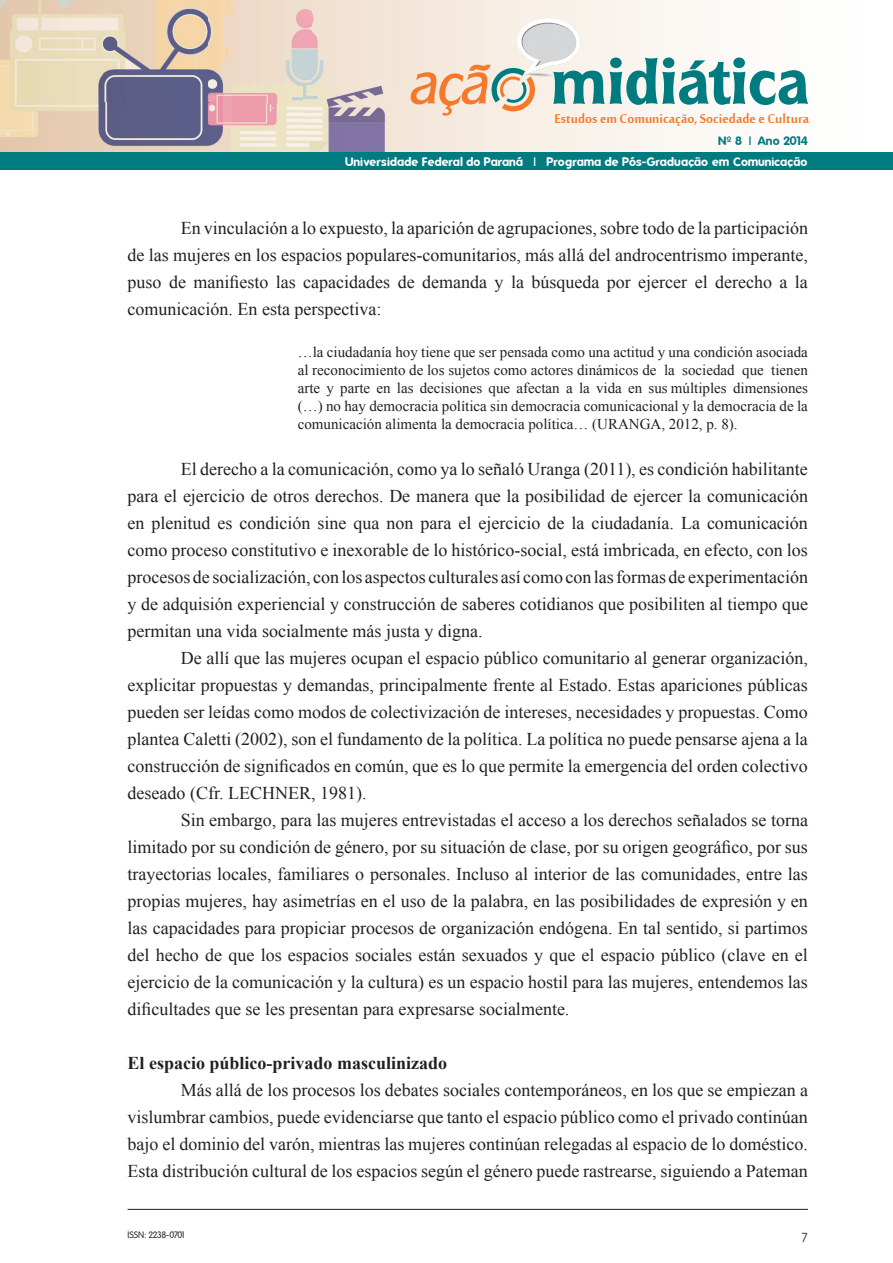
<style>
.page{position:relative;width:893px;height:1263px;background:#fff}
.page>*{position:absolute;margin:0;border:0;box-sizing:border-box;transform-origin:0 0}
.t1{font:19.5px "Mool Boran";color:#f4792a}
.t2{font:18px/27px "Times New Roman";color:#231f20;text-align:justify}
.t3{font:700 18px "Times New Roman";color:#231f20}
.t4{font:15px/18px "Times New Roman";color:#231f20;text-align:justify}
.t5{font:12.75px "Folks";color:#4b4c4d}
.t6{font:700 12px "Folks";letter-spacing:.01em;color:#fff}
.t7{font:700 12px "Folks";color:#007b80}
.t8{font:9px "Folks";letter-spacing:-.065em;color:#231f20}
</style>
<div class="page">
<svg style="left:520px;top:0;width:373px;height:153px"></svg>
<img style="left:0;top:0;width:520px;height:153px">
<img style="left:304px;top:86px;width:107px;height:67px">
<svg style="left:410px;top:18px;width:398px;height:98px"></svg>
<div style="left:0;top:153px;width:893px;height:17px;background:#007b80"></div>
<hr style="left:128px;top:1209px;width:680px;height:1px;background:#231f20">
<p class="t1" style="left:554px;top:105px;width:256px">Estudos em Comunicação, Sociedade e Cultura</p>
<p class="t6" style="left:345px;top:155px;width:464px">Universidade Federal do Paraná | Programa de Pós-Graduação em Comunicação</p>
<p class="t7" style="left:718px;top:133px;width:91px">Nº 8 | Ano 2014</p>
<p class="t2" style="left:128px;top:214px;width:682px;text-indent:53px">En vinculación a lo expuesto, la aparición de agrupaciones, sobre todo de la participación de las mujeres en los espacios populares-comunitarios, más allá del androcentrismo imperante, puso de manifiesto las capacidades de demanda y la búsqueda por ejercer el derecho a la comunicación. En esta perspectiva:</p>
<p class="t4" style="left:298px;top:342px;width:512px">…la ciudadanía hoy tiene que ser pensada como una actitud y una condición asociada al reconocimiento de los sujetos como actores dinámicos de la sociedad que tienen arte y parte en las decisiones que afectan a la vida en sus múltiples dimensiones (…) no hay democracia política sin democracia comunicacional y la democracia de la comunicación alimenta la democracia política… (URANGA, 2012, p. 8).</p>
<p class="t2" style="left:128px;top:455px;width:682px;text-indent:53px">El derecho a la comunicación, como ya lo señaló Uranga (2011), es condición habilitante para el ejercicio de otros derechos. De manera que la posibilidad de ejercer la comunicación en plenitud es condición sine qua non para el ejercicio de la ciudadanía. La comunicación como proceso constitutivo e inexorable de lo histórico-social, está imbricada, en efecto, con los procesos de socialización, con los aspectos culturales así como con las formas de experimentación y de adquisión experiencial y construcción de saberes cotidianos que posibiliten al tiempo que permitan una vida socialmente más justa y digna.</p>
<p class="t2" style="left:128px;top:644px;width:682px;text-indent:53px">De allí que las mujeres ocupan el espacio público comunitario al generar organización, explicitar propuestas y demandas, principalmente frente al Estado. Estas apariciones públicas pueden ser leídas como modos de colectivización de intereses, necesidades y propuestas. Como plantea Caletti (2002), son el fundamento de la política. La política no puede pensarse ajena a la construcción de significados en común, que es lo que permite la emergencia del orden colectivo deseado (Cfr. LECHNER, 1981).</p>
<p class="t2" style="left:128px;top:806px;width:682px;text-indent:53px">Sin embargo, para las mujeres entrevistadas el acceso a los derechos señalados se torna limitado por su condición de género, por su situación de clase, por su origen geográfico, por sus trayectorias locales, familiares o personales. Incluso al interior de las comunidades, entre las propias mujeres, hay asimetrías en el uso de la palabra, en las posibilidades de expresión y en las capacidades para propiciar procesos de organización endógena. En tal sentido, si partimos del hecho de que los espacios sociales están sexuados y que el espacio público (clave en el ejercicio de la comunicación y la cultura) es un espacio hostil para las mujeres, entendemos las dificultades que se les presentan para expresarse socialmente.</p>
<p class="t3" style="left:128px;top:1051px;width:321px">El espacio público-privado masculinizado</p>
<p class="t2" style="left:128px;top:1076px;width:682px;text-indent:53px">Más allá de los procesos los debates sociales contemporáneos, en los que se empiezan a vislumbrar cambios, puede evidenciarse que tanto el espacio público como el privado continúan bajo el dominio del varón, mientras las mujeres continúan relegadas al espacio de lo doméstico.<br>Esta distribución cultural de los espacios según el género puede rastrearse, siguiendo a Pateman</p>
<p class="t8" style="left:128px;top:1230px;width:60px">ISSN: 2238-0701</p>
<p class="t5" style="left:801px;top:1230px;width:8px">7</p>
</div>
